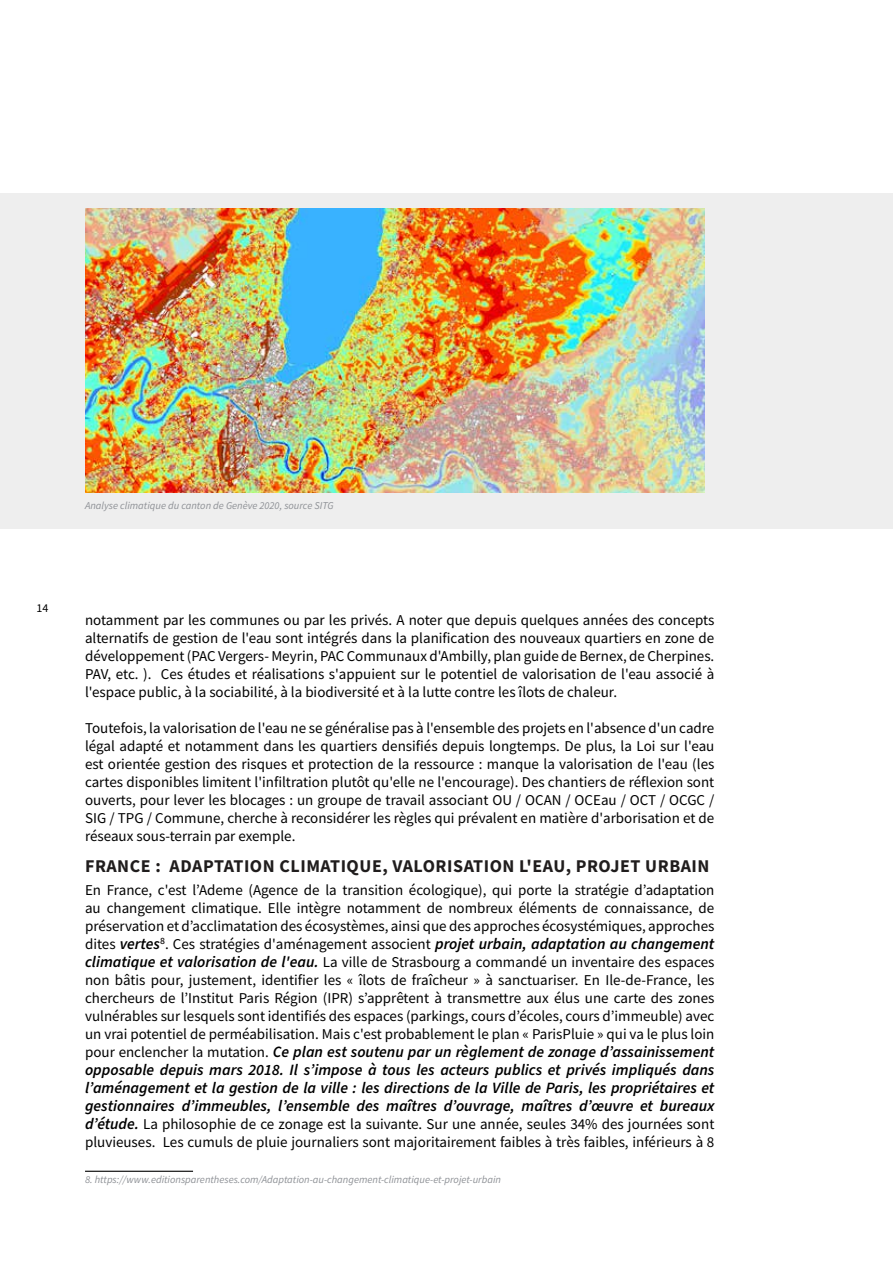
<style>
.page{position:relative;width:893px;height:1263px;background:#fff}
.page>*{position:absolute;margin:0;border:0;box-sizing:border-box;transform-origin:0 0}
.t1{font:700 18px "Source Sans Pro";letter-spacing:.03em;color:#201d1d}
.t2{font:italic 600 15.75px/18px "Source Sans Pro";color:#000;text-align:justify}
.t3{font:15px/18px "Source Sans Pro";color:#000;text-align:justify}
.t4{font:12px "Source Sans Pro";color:#000}
.t5{font:italic 10.5px "Source Sans Pro";color:#8e9196}
.s1{font-weight:600;font-style:italic;font-size:15.75px}
.s2{font-weight:400;font-style:normal;font-size:15px}
</style>
<div class="page">
<div style="left:0;top:193px;width:893px;height:336px;background:#eee"></div>
<hr style="left:85px;top:1171px;width:108px;height:1px;background:#000">
<img style="left:85px;top:209px;width:620px;height:284px">
<p class="t5" style="left:85px;top:499px;width:250px">Analyse climatique du canton de Genève 2020, source SITG</p>
<p class="t4" style="left:37px;top:600px;width:13px">14</p>
<p class="t3" style="left:85px;top:611px;width:631px">notamment par les communes ou par les privés. A noter que depuis quelques années des concepts alternatifs de gestion de l'eau sont intégrés dans la planification des nouveaux quartiers en zone de développement (PAC Vergers- Meyrin, PAC Communaux d'Ambilly, plan guide de Bernex, de Cherpines.<br>PAV, etc. ). Ces études et réalisations s'appuient sur le potentiel de valorisation de l'eau associé à l'espace public, à la sociabilité, à la biodiversité et à la lutte contre les îlots de chaleur.</p>
<p class="t3" style="left:85px;top:719px;width:631px">Toutefois, la valorisation de l'eau ne se généralise pas à l'ensemble des projets en l'absence d'un cadre légal adapté et notamment dans les quartiers densifiés depuis longtemps. De plus, la Loi sur l'eau est orientée gestion des risques et protection de la ressource : manque la valorisation de l'eau (les cartes disponibles limitent l'infiltration plutôt qu'elle ne l'encourage). Des chantiers de réflexion sont ouverts, pour lever les blocages : un groupe de travail associant OU / OCAN / OCEau / OCT / OCGC / SIG / TPG / Commune, cherche à reconsidérer les règles qui prévalent en matière d'arborisation et de réseaux sous-terrain par exemple.</p>
<p class="t1" style="left:85px;top:854px;width:626px">FRANCE : ADAPTATION CLIMATIQUE, VALORISATION L'EAU, PROJET URBAIN</p>
<p class="t3" style="left:85px;top:881px;width:631px">En France, c'est l’Ademe (Agence de la transition écologique), qui porte la stratégie d’adaptation au changement climatique. Elle intègre notamment de nombreux éléments de connaissance, de préservation et d’acclimatation des écosystèmes, ainsi que des approches écosystémiques, approches dites <span class="s1">vertes</span><sup>8</sup>. Ces stratégies d'aménagement associent <span class="s1">projet urbain, adaptation au changement climatique et valorisation de l'eau.</span> La ville de Strasbourg a commandé un inventaire des espaces non bâtis pour, justement, identifier les « îlots de fraîcheur » à sanctuariser. En Ile-de-France, les chercheurs de l’Institut Paris Région (IPR) s’apprêtent à transmettre aux élus une carte des zones vulnérables sur lesquels sont identifiés des espaces (parkings, cours d’écoles, cours d’immeuble) avec un vrai potentiel de perméabilisation. Mais c'est probablement le plan « ParisPluie » qui va le plus loin</p>
<p class="t2" style="left:85px;top:1043px;width:631px"><span class="s2">pour enclencher la mutation.</span> Ce plan est soutenu par un règlement de zonage d’assainissement opposable depuis mars 2018. Il s’impose à tous les acteurs publics et privés impliqués dans l’aménagement et la gestion de la ville : les directions de la Ville de Paris, les propriétaires et gestionnaires d’immeubles, l’ensemble des maîtres d’ouvrage, maîtres d’œuvre et bureaux</p>
<p class="t3" style="left:85px;top:1115px;width:631px"><span class="s1">d’étude.</span> La philosophie de ce zonage est la suivante. Sur une année, seules 34% des journées sont pluvieuses. Les cumuls de pluie journaliers sont majoritairement faibles à très faibles, inférieurs à 8</p>
<p class="t5" style="left:85px;top:1173px;width:418px">8. https://www.editionsparentheses.com/Adaptation-au-changement-climatique-et-projet-urbain</p>
</div>
